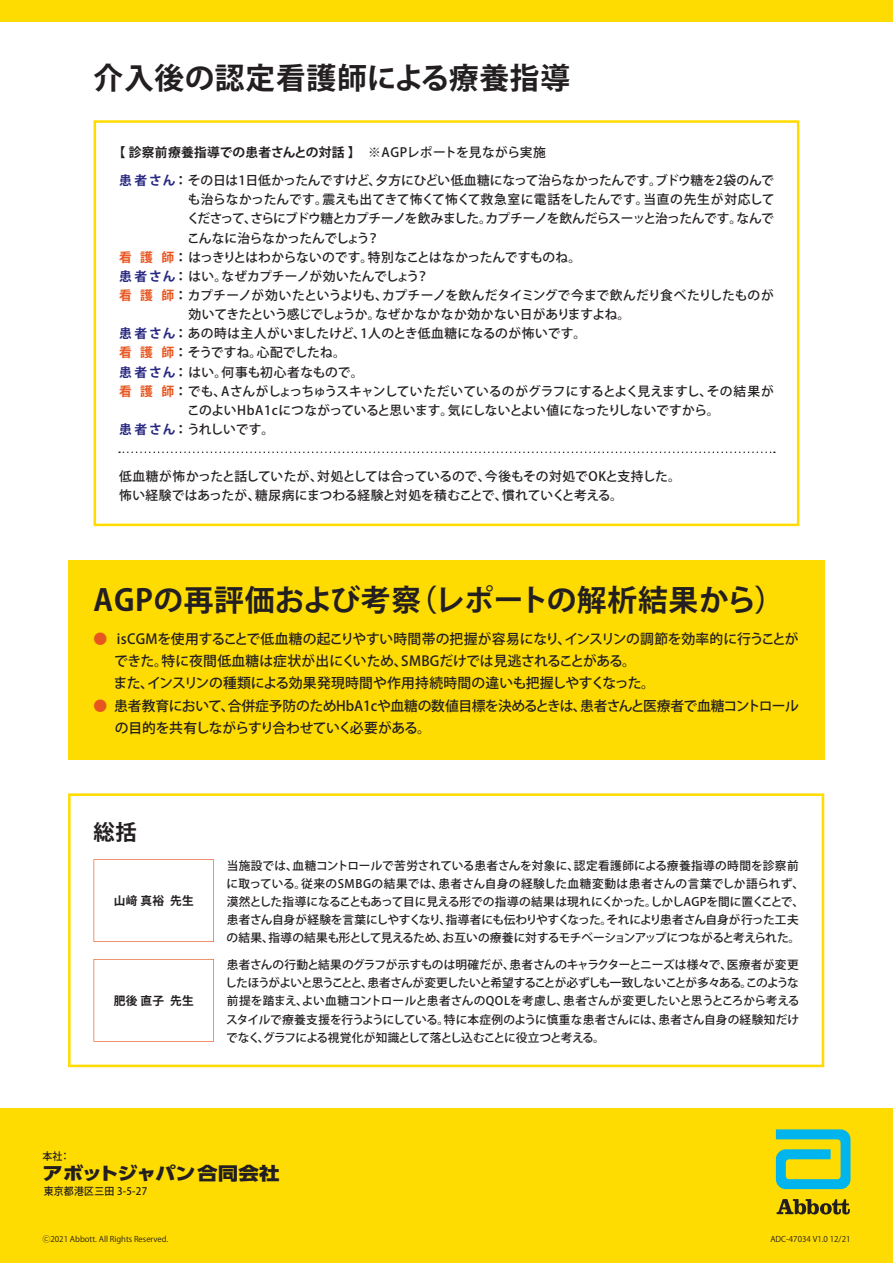
<style>
.page{position:relative;width:893px;height:1263px;background:#fff}
.page>*{position:absolute;margin:0;border:0;box-sizing:border-box;transform-origin:0 0}
.t1{font:700 29.7px "Koz Go Pr 6 N";letter-spacing:.02em;color:#231f20}
.t2{font:700 21.3px "Koz Go Pr 6 N";color:#231f20}
.t3{font:800 17.7px "UD Shin Go Pro";letter-spacing:-.02em;color:#231f20;scale:1.16 1}
.t4{font:500 13.8px/22.4px "Koz Go Pr 6 N";color:#231f20}
.t5{font:500 13.8px/22.4px "Koz Go Pr 6 N";letter-spacing:-.02em;color:#231f20}
.t6{font:500 12.75px/19.2px "Koz Go Pr 6 N";letter-spacing:-.015em;color:#231f20}
.t7{font:500 12.75px/19.2px "Koz Go Pr 6 N";letter-spacing:.01em;color:#231f20}
.t8{font:700 12.75px "Koz Go Pr 6 N";letter-spacing:.02em;color:#231f20}
.t9{font:500 11.7px/18px "Koz Go Pr 6 N";letter-spacing:-.015em;color:#231f20}
.t10{font:700 11.7px "Koz Go Pr 6 N";letter-spacing:.025em;color:#231f20}
.t11{font:500 10.35px "Koz Go Pr 6 N";letter-spacing:.025em;color:#231f20;scale:.95 1}
.t12{font:7.95px "Koz Go Pr 6 N";color:#231f20}
.s1{font-weight:500}
.s2{font-weight:700;color:#292882}
.s3{font-weight:700}
.s4{font-weight:700;color:#e85620}
.s5{color:#e85620}
</style>
<div class="page">
<div style="left:0;top:1108px;width:893px;height:155px;background:#ffdc01"></div>
<div style="left:0;top:0;width:893px;height:21px;background:#ffdc01"></div>
<svg style="left:776px;top:1129px;width:74px;height:60px"></svg>
<svg style="left:777px;top:1199px;width:73px;height:15px"></svg>
<svg style="left:68px;top:793px;width:756px;height:274px"></svg>
<div style="left:68px;top:560px;width:756px;height:199px;background:#ffdc01"></div>
<svg style="left:94px;top:120px;width:705px;height:406px"></svg>
<svg style="left:119px;top:451px;width:656px;height:2px"></svg>
<svg style="left:94px;top:859px;width:120px;height:83px"></svg>
<svg style="left:94px;top:959px;width:120px;height:83px"></svg>
<h1 class="t1" style="left:94px;top:62px;width:478px">介入後の認定看護師による療養指導</h1>
<p class="t8" style="left:113px;top:145px;width:435px">【診察前療養指導での患者さんとの対話】 <span class="s1">※AGPレポートを見ながら実施</span></p>
<p class="t6" style="left:119px;top:171px;width:656px"><span class="s2">患者さん</span><span class="s3">：</span>その日は1日低かったんですけど、夕方にひどい低血糖になって治らなかったんです。ブドウ糖を2袋のんで</p>
<p class="t6" style="left:187px;top:190px;width:589px;text-align:justify">も治らなかったんです。震えも出てきて怖くて怖くて救急室に電話をしたんです。当直の先生が対応してくださって、さらにブドウ糖とカプチーノを飲みました。カプチーノを飲んだらスーッと治ったんです。なんでこんなに治らなかったんでしょう？</p>
<p class="t6" style="left:119px;top:248px;width:656px"><span class="s4">看 護 師</span><span class="s3">：</span>はっきりとはわからないのです。特別なことはなかったんですものね。<br><span class="s2">患者さん</span><span class="s3">：</span>はい。なぜカプチーノが効いたんでしょう？<br><span class="s4">看 護 師</span><span class="s3">：</span>カプチーノが効いたというよりも、カプチーノを飲んだタイミングで今まで飲んだり食べたりしたものが</p>
<p class="t7" style="left:119px;top:324px;width:656px"><span class="s2">患者さん</span><span class="s3">：</span>あの時は主人がいましたけど、1人のとき低血糖になるのが怖いです。<br><span class="s4">看 護 師</span><span class="s3">：</span>そうですね。心配でしたね。<br><span class="s2">患者さん</span><span class="s3">：</span>はい。何事も初心者なもので。<br><span class="s4">看 護 師</span><span class="s3">：</span>でも、Aさんがしょっちゅうスキャンしていただいているのがグラフにするとよく見えますし、その結果が</p>
<p class="t6" style="left:119px;top:420px;width:157px"><span class="s2">患者さん</span><span class="s3">：</span>うれしいです。</p>
<p class="t6" style="left:188px;top:305px;width:443px">効いてきたという感じでしょうか。なぜかなかなか効かない日がありますよね。</p>
<p class="t6" style="left:187px;top:401px;width:534px">このよいHbA1cにつながっていると思います。気にしないとよい値になったりしないですから。</p>
<p class="t6" style="left:119px;top:466px;width:563px">低血糖が怖かったと話していたが、対処としては合っているので、今後もその対処でOKと支持した。怖い経験ではあったが、糖尿病にまつわる経験と対処を積むことで、慣れていくと考える。</p>
<h1 class="t1" style="left:94px;top:584px;width:692px">AGPの再評価および考察（レポートの解析結果から）</h1>
<p class="t4" style="left:114px;top:628px;width:687px;text-indent:-20px"><span class="s5">●</span> isCGMを使用することで低血糖の起こりやすい時間帯の把握が容易になり、インスリンの調節を効率的に行うことができた。特に夜間低血糖は症状が出にくいため、SMBGだけでは見逃されることがある。　<br>また、インスリンの種類による効果発現時間や作用持続時間の違いも把握しやすくなった。</p>
<p class="t5" style="left:115px;top:695px;width:686px;text-indent:-21px"><span class="s5">●</span> 患者教育において、合併症予防のためHbA1cや血糖の数値目標を決めるときは、患者さんと医療者で血糖コントロールの目的を共有しながらすり合わせていく必要がある。</p>
<h2 class="t2" style="left:94px;top:820px;width:45px">総括</h2>
<p class="t10" style="left:114px;top:894px;width:82px">山﨑真裕 先生</p>
<p class="t10" style="left:114px;top:994px;width:82px">肥後直子 先生</p>
<p class="t9" style="left:226px;top:856px;width:579px">当施設では、血糖コントロールで苦労されている患者さんを対象に、認定看護師による療養指導の時間を診察前に取っている。従来のSMBGの結果では、患者さん自身の経験した血糖変動は患者さんの言葉でしか語られず、漠然とした指導になることもあって目に見える形での指導の結果は現れにくかった。しかしAGPを間に置くことで、患者さん自身が経験を言葉にしやすくなり、指導者にも伝わりやすくなった。それにより患者さん自身が行った工夫の結果、指導の結果も形として見えるため、お互いの療養に対するモチベーションアップにつながると考えられた。</p>
<p class="t9" style="left:225px;top:956px;width:576px;text-align:justify">患者さんの行動と結果のグラフが示すものは明確だが、患者さんのキャラクターとニーズは様々で、医療者が変更したほうがよいと思うことと、患者さんが変更したいと希望することが必ずしも一致しないことが多々ある。このような前提を踏まえ、よい血糖コントロールと患者さんのQOLを考慮し、患者さんが変更したいと思うところから考えるスタイルで療養支援を行うようにしている。特に本症例のように慎重な患者さんには、患者さん自身の経験知だけでなく、グラフによる視覚化が知識として落とし込むことに役立つと考える。</p>
<p class="t11" style="left:43px;top:1150px;width:31px">本社：</p>
<h3 class="t3" style="left:43px;top:1159px;width:206px">アボットジャパン合同会社</h3>
<p class="t11" style="left:44px;top:1185px;width:111px">東京都港区三田 3-5-27</p>
<p class="t12" style="left:43px;top:1234px;width:127px">Ⓒ2021 Abbott. All Rights Reserved.</p>
<p class="t12" style="left:770px;top:1234px;width:82px">ADC-47034 V1.0 12/21</p>
</div>
